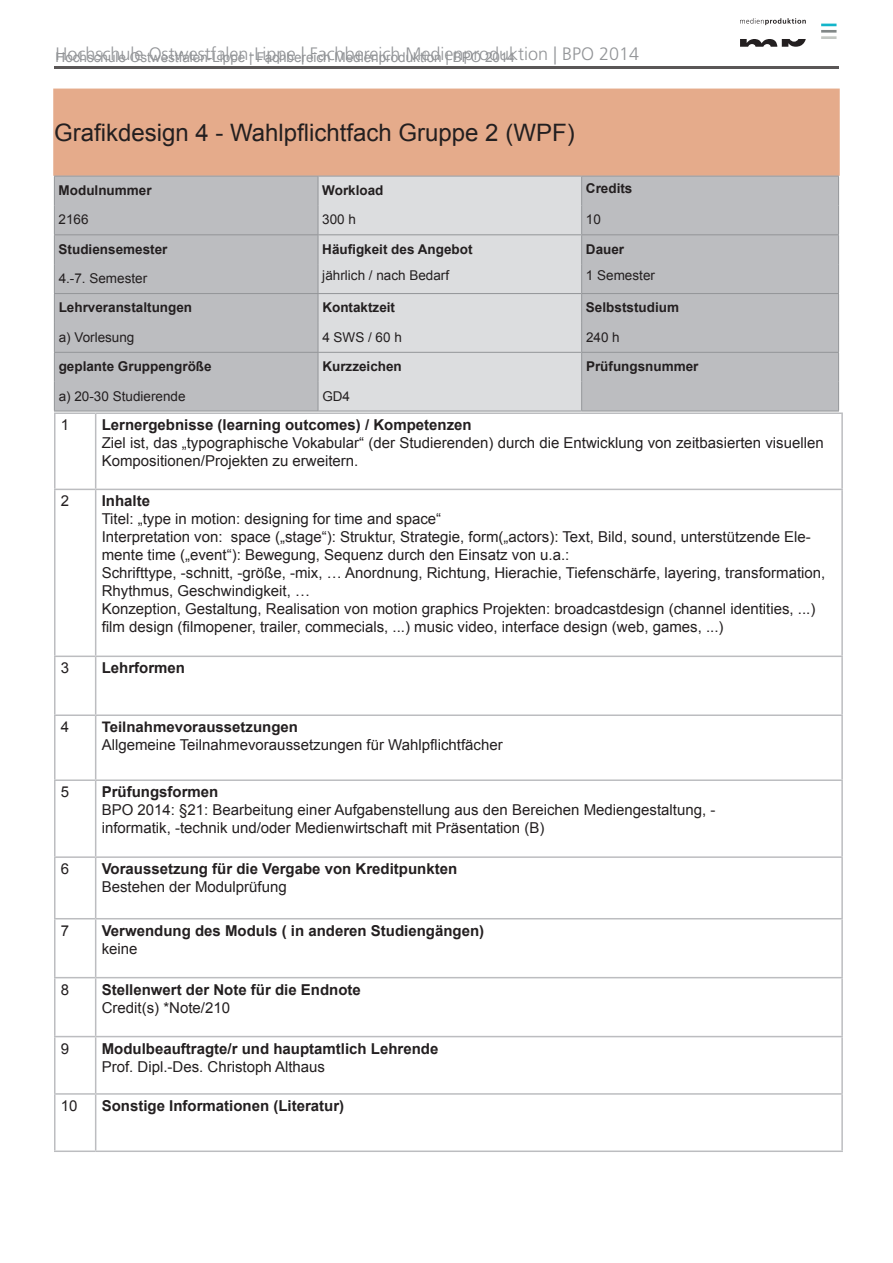
<style>
.page{position:relative;width:893px;height:1263px;background:#fff}
.page>*{position:absolute;margin:0;border:0;box-sizing:border-box;transform-origin:0 0}
.t1{font:24px "Arial";color:#231f20}
.t2{font:300 18px "Frutiger LT Std";color:#939598}
.t3{font:15px/18px "Arial";color:#231f20}
.t4{font:700 15px "Arial";color:#231f20}
.t5{font:700 14.55px "Arial";color:#231f20}
.t6{font:700 13.5px "Arial";color:#231f20}
.t7{font:13.5px "Arial";color:#231f20}
.t8{font:13.5px "Arial";color:#939598}
</style>
<div class="page">
<div style="left:53px;top:89px;width:787px;height:87px;background:#e5ab8b;border:2px solid #e5ab8b"></div>
<svg style="left:740px;top:39px;width:66px;height:8px"></svg>
<svg style="left:740px;top:18px;width:66px;height:7px"></svg>
<hr style="left:821px;top:30px;width:15px;height:3px;background:#828888">
<hr style="left:821px;top:36px;width:15px;height:3px;background:#c3c7c3">
<svg style="left:821px;top:24px;width:15px;height:2px"></svg>
<hr style="left:54px;top:66px;width:785px;height:3px;background:#231f20">
<hr style="left:96px;top:655px;width:747px;height:2px;background:#bcbdc0">
<hr style="left:841px;top:657px;width:2px;height:57px;background:#bcbdc0">
<hr style="left:96px;top:714px;width:747px;height:2px;background:#bcbdc0">
<hr style="left:841px;top:716px;width:2px;height:63px;background:#bcbdc0">
<hr style="left:96px;top:779px;width:747px;height:2px;background:#bcbdc0">
<hr style="left:841px;top:781px;width:2px;height:75px;background:#bcbdc0">
<hr style="left:96px;top:856px;width:747px;height:2px;background:#bcbdc0">
<hr style="left:841px;top:858px;width:2px;height:60px;background:#bcbdc0">
<hr style="left:96px;top:918px;width:747px;height:1px;background:#bcbdc0">
<hr style="left:841px;top:919px;width:2px;height:58px;background:#bcbdc0">
<hr style="left:96px;top:977px;width:747px;height:1px;background:#bcbdc0">
<hr style="left:841px;top:978px;width:2px;height:58px;background:#bcbdc0">
<hr style="left:96px;top:1036px;width:747px;height:1px;background:#bcbdc0">
<hr style="left:841px;top:1037px;width:2px;height:56px;background:#bcbdc0">
<hr style="left:96px;top:1093px;width:747px;height:2px;background:#bcbdc0">
<hr style="left:841px;top:1095px;width:2px;height:55px;background:#bcbdc0">
<hr style="left:96px;top:1150px;width:747px;height:2px;background:#bcbdc0">
<hr style="left:54px;top:412px;width:42px;height:2px;background:#bcbdc0">
<hr style="left:54px;top:414px;width:2px;height:75px;background:#bcbdc0">
<hr style="left:54px;top:489px;width:42px;height:1px;background:#bcbdc0">
<hr style="left:54px;top:490px;width:2px;height:165px;background:#bcbdc0">
<hr style="left:95px;top:490px;width:1px;height:165px;background:#bcbdc0">
<hr style="left:841px;top:490px;width:2px;height:165px;background:#bcbdc0">
<hr style="left:54px;top:655px;width:42px;height:2px;background:#bcbdc0">
<hr style="left:54px;top:657px;width:2px;height:57px;background:#bcbdc0">
<hr style="left:95px;top:657px;width:1px;height:57px;background:#bcbdc0">
<hr style="left:96px;top:412px;width:747px;height:2px;background:#bcbdc0">
<hr style="left:95px;top:414px;width:1px;height:75px;background:#bcbdc0">
<hr style="left:841px;top:414px;width:2px;height:75px;background:#bcbdc0">
<hr style="left:96px;top:489px;width:747px;height:1px;background:#bcbdc0">
<hr style="left:54px;top:714px;width:42px;height:2px;background:#bcbdc0">
<hr style="left:54px;top:716px;width:2px;height:63px;background:#bcbdc0">
<hr style="left:95px;top:716px;width:1px;height:63px;background:#bcbdc0">
<hr style="left:54px;top:779px;width:42px;height:2px;background:#bcbdc0">
<hr style="left:54px;top:781px;width:2px;height:75px;background:#bcbdc0">
<hr style="left:95px;top:781px;width:1px;height:75px;background:#bcbdc0">
<hr style="left:54px;top:856px;width:42px;height:2px;background:#bcbdc0">
<hr style="left:54px;top:858px;width:2px;height:60px;background:#bcbdc0">
<hr style="left:95px;top:858px;width:1px;height:60px;background:#bcbdc0">
<hr style="left:54px;top:918px;width:42px;height:1px;background:#bcbdc0">
<hr style="left:54px;top:919px;width:2px;height:58px;background:#bcbdc0">
<hr style="left:95px;top:919px;width:1px;height:58px;background:#bcbdc0">
<hr style="left:54px;top:977px;width:42px;height:1px;background:#bcbdc0">
<hr style="left:54px;top:978px;width:2px;height:58px;background:#bcbdc0">
<hr style="left:95px;top:978px;width:1px;height:58px;background:#bcbdc0">
<hr style="left:54px;top:1036px;width:42px;height:1px;background:#bcbdc0">
<hr style="left:54px;top:1037px;width:2px;height:56px;background:#bcbdc0">
<hr style="left:95px;top:1037px;width:1px;height:56px;background:#bcbdc0">
<hr style="left:54px;top:1093px;width:42px;height:2px;background:#bcbdc0">
<hr style="left:54px;top:1095px;width:2px;height:55px;background:#bcbdc0">
<hr style="left:95px;top:1095px;width:1px;height:55px;background:#bcbdc0">
<hr style="left:54px;top:1150px;width:42px;height:2px;background:#bcbdc0">
<div style="left:55px;top:177px;width:783px;height:234px;background:#bcbdc0"></div>
<div style="left:319px;top:177px;width:262px;height:234px;background:#dcdddf"></div>
<hr style="left:54px;top:234px;width:264px;height:1px;background:#939598">
<hr style="left:318px;top:234px;width:264px;height:1px;background:#939598">
<hr style="left:54px;top:293px;width:264px;height:1px;background:#939598">
<hr style="left:318px;top:293px;width:264px;height:1px;background:#939598">
<hr style="left:54px;top:352px;width:264px;height:1px;background:#939598">
<hr style="left:318px;top:352px;width:264px;height:1px;background:#939598">
<hr style="left:582px;top:234px;width:257px;height:1px;background:#939598">
<hr style="left:582px;top:293px;width:257px;height:1px;background:#939598">
<hr style="left:582px;top:352px;width:257px;height:1px;background:#939598">
<hr style="left:54px;top:176px;width:264px;height:1px;background:#939598">
<svg style="left:54px;top:176px;width:1px;height:235px"></svg>
<hr style="left:54px;top:411px;width:264px;height:1px;background:#939598">
<hr style="left:582px;top:176px;width:257px;height:1px;background:#939598">
<svg style="left:838px;top:176px;width:1px;height:235px"></svg>
<hr style="left:582px;top:411px;width:257px;height:1px;background:#939598">
<hr style="left:318px;top:176px;width:264px;height:1px;background:#939598">
<svg style="left:318px;top:176px;width:1px;height:235px"></svg>
<svg style="left:581px;top:176px;width:1px;height:235px"></svg>
<hr style="left:318px;top:411px;width:264px;height:1px;background:#939598">
<p class="t2" style="left:56px;top:44px;width:585px">Hochschule Ostwestfalen-Lippe | Fachbereich Medienproduktion | BPO 2014</p>
<p class="t8" style="left:56px;top:48px;width:461px">Hochschule Ostwestfalen-Lippe | Fachbereich Medienproduktion | BPO 2014</p>
<h1 class="t1" style="left:54px;top:116px;width:522px">Grafikdesign 4 - Wahlpflichtfach Gruppe 2 (WPF)</h1>
<p class="t6" style="left:59px;top:181px;width:95px">Modulnummer</p>
<p class="t6" style="left:322px;top:181px;width:63px">Workload</p>
<p class="t6" style="left:586px;top:180px;width:48px">Credits</p>
<p class="t7" style="left:59px;top:211px;width:32px">2166</p>
<p class="t7" style="left:322px;top:211px;width:35px">300 h</p>
<p class="t7" style="left:586px;top:211px;width:17px">10</p>
<p class="t6" style="left:59px;top:240px;width:110px">Studiensemester</p>
<p class="t6" style="left:322px;top:240px;width:152px">Häufigkeit des Angebot</p>
<p class="t6" style="left:586px;top:240px;width:40px">Dauer</p>
<p class="t7" style="left:59px;top:269px;width:90px">4.-7. Semester</p>
<p class="t7" style="left:322px;top:266px;width:128px">jährlich / nach Bedarf</p>
<p class="t7" style="left:586px;top:266px;width:71px">1 Semester</p>
<p class="t6" style="left:59px;top:299px;width:135px">Lehrveranstaltungen</p>
<p class="t6" style="left:322px;top:299px;width:74px">Kontaktzeit</p>
<p class="t6" style="left:586px;top:299px;width:95px">Selbststudium</p>
<p class="t7" style="left:59px;top:328px;width:77px">a) Vorlesung</p>
<p class="t7" style="left:322px;top:328px;width:81px">4 SWS / 60 h</p>
<p class="t7" style="left:586px;top:328px;width:35px">240 h</p>
<p class="t6" style="left:59px;top:357px;width:155px">geplante Gruppengröße</p>
<p class="t6" style="left:322px;top:357px;width:81px">Kurzzeichen</p>
<p class="t6" style="left:586px;top:357px;width:114px">Prüfungsnummer</p>
<p class="t7" style="left:59px;top:387px;width:128px">a) 20-30 Studierende</p>
<p class="t7" style="left:322px;top:387px;width:29px">GD4</p>
<p class="t3" style="left:61px;top:416px;width:10px">1</p>
<p class="t4" style="left:102px;top:415px;width:372px">Lernergebnisse (learning outcomes) / Kompetenzen</p>
<p class="t3" style="left:102px;top:434px;width:723px">Ziel ist, das „typographische Vokabular“ (der Studierenden) durch die Entwicklung von zeitbasierten visuellen<br>Kompositionen/Projekten zu erweitern.</p>
<p class="t3" style="left:61px;top:492px;width:10px">2</p>
<p class="t4" style="left:102px;top:491px;width:50px">Inhalte</p>
<p class="t3" style="left:102px;top:510px;width:725px">Titel: „type in motion: designing for time and space“<br>Interpretation von: space („stage“): Struktur, Strategie, form(„actors): Text, Bild, sound, unterstützende Ele&shy;mente time („event“): Bewegung, Sequenz durch den Einsatz von u.a.:<br>Schrifttype, -schnitt, -größe, -mix, … Anordnung, Richtung, Hierachie, Tiefenschärfe, layering, transformation, Rhythmus, Geschwindigkeit, …<br>Konzeption, Gestaltung, Realisation von motion graphics Projekten: broadcastdesign (channel identities, ...) film design (filmopener, trailer, commecials, ...) music video, interface design (web, games, ...)</p>
<p class="t3" style="left:61px;top:659px;width:10px">3</p>
<p class="t4" style="left:102px;top:658px;width:85px">Lehrformen</p>
<p class="t3" style="left:61px;top:718px;width:10px">4</p>
<p class="t5" style="left:102px;top:717px;width:198px">Teilnahmevoraussetzungen</p>
<p class="t3" style="left:102px;top:736px;width:403px">Allgemeine Teilnahmevoraussetzungen für Wahlpflichtfächer</p>
<p class="t3" style="left:61px;top:783px;width:10px">5</p>
<p class="t4" style="left:102px;top:782px;width:118px">Prüfungsformen</p>
<p class="t3" style="left:102px;top:801px;width:615px">BPO 2014: §21: Bearbeitung einer Aufgabenstellung aus den Bereichen Mediengestaltung, - informatik, -technik und/oder Medienwirtschaft mit Präsentation (B)</p>
<p class="t3" style="left:61px;top:860px;width:10px">6</p>
<p class="t4" style="left:102px;top:859px;width:357px">Voraussetzung für die Vergabe von Kreditpunkten</p>
<p class="t3" style="left:102px;top:878px;width:187px">Bestehen der Modulprüfung</p>
<p class="t3" style="left:61px;top:921px;width:10px">7</p>
<p class="t4" style="left:102px;top:920px;width:384px">Verwendung des Moduls ( in anderen Studiengängen)</p>
<p class="t3" style="left:102px;top:939px;width:37px">keine</p>
<p class="t3" style="left:61px;top:980px;width:10px">8</p>
<p class="t4" style="left:102px;top:979px;width:261px">Stellenwert der Note für die Endnote</p>
<p class="t3" style="left:102px;top:998px;width:130px">Credit(s) *Note/210</p>
<p class="t3" style="left:61px;top:1039px;width:10px">9</p>
<p class="t4" style="left:102px;top:1038px;width:338px">Modulbeauftragte/r und hauptamtlich Lehrende</p>
<p class="t3" style="left:102px;top:1057px;width:225px">Prof. Dipl.-Des. Christoph Althaus</p>
<p class="t3" style="left:61px;top:1097px;width:18px">10</p>
<p class="t4" style="left:102px;top:1096px;width:244px">Sonstige Informationen (Literatur)</p>
</div>
